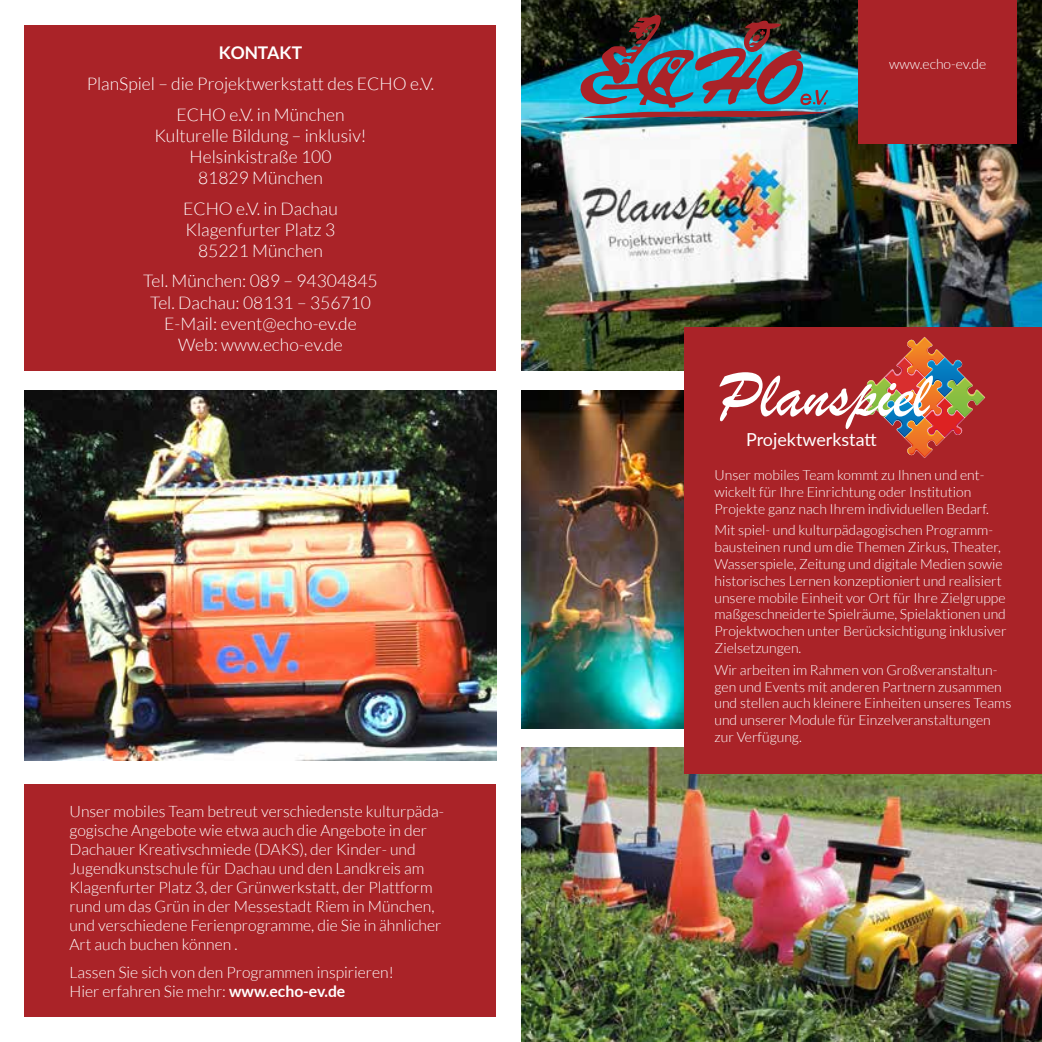
<style>
.page{position:relative;width:1042px;height:1042px;background:#fff}
.page>*{position:absolute;margin:0;border:0;box-sizing:border-box;transform-origin:0 0}
.t1{font:17.85px "Lato";color:#fff}
.t2{font:300 17.5px/21px "Lato";color:#fff;text-align:center}
.t3{font:700 17.5px "Lato";color:#fff}
.t4{font:300 15.75px/18.9px "Lato";color:#fff}
.t5{font:300 14px/16.8px "Lato";color:#fff}
.s1{font-weight:700}
</style>
<div class="page">
<img style="left:521px;top:390px;width:164px;height:338px">
<img style="left:521px;top:0;width:521px;height:370px">
<img style="left:521px;top:748px;width:521px;height:294px">
<div style="left:858px;top:0;width:159px;height:144px;background:#aa2328"></div>
<img style="left:580px;top:15px;width:249px;height:103px">
<div style="left:685px;top:327px;width:357px;height:446px;background:#aa2328"></div>
<svg style="left:719px;top:337px;width:266px;height:121px"></svg>
<div style="left:25px;top:25px;width:471px;height:345px;background:#aa2328"></div>
<div style="left:25px;top:785px;width:471px;height:232px;background:#aa2328"></div>
<img style="left:25px;top:390px;width:471px;height:370px">
<p class="t3" style="left:219px;top:42px;width:85px">KONTAKT</p>
<p class="t2" style="left:87px;top:69px;width:349px;line-height:31px">PlanSpiel – die Projektwerkstatt des ECHO e.V.<br>ECHO e.V. in München</p>
<p class="t2" style="left:154px;top:126px;width:214px">Kulturelle Bildung – inklusiv!<br>Helsinkistraße 100<br>81829 München</p>
<p class="t2" style="left:183px;top:199px;width:156px">ECHO e.V. in Dachau<br>Klagenfurter Platz 3<br>85221 München</p>
<p class="t2" style="left:143px;top:272px;width:236px">Tel. München: 089 – 94304845<br>Tel. Dachau: 08131 – 356710<br>E-Mail: event@echo-ev.de<br>Web: www.echo-ev.de</p>
<p class="t4" style="left:69px;top:803px;width:376px">Unser mobiles Team betreut verschiedenste kulturpäda&shy;gogische Angebote wie etwa auch die Angebote in der Dachauer Kreativschmiede (DAKS), der Kinder- und Jugendkunstschule für Dachau und den Landkreis am Klagenfurter Platz 3, der Grünwerkstatt, der Plattform rund um das Grün in der Messestadt Riem in München, und verschiedene Ferienprogramme, die Sie in ähnlicher Art auch buchen können .</p>
<p class="t4" style="left:69px;top:964px;width:326px">Lassen Sie sich von den Programmen inspirieren!<br>Hier erfahren Sie mehr: <span class="s1">www.echo-ev.de</span></p>
<p class="t5" style="left:889px;top:57px;width:99px">www.echo-ev.de</p>
<p class="t1" style="left:746px;top:426px;width:132px">Projektwerkstatt</p>
<p class="t5" style="left:714px;top:467px;width:276px">Unser mobiles Team kommt zu Ihnen und ent&shy;wickelt für Ihre Einrichtung oder Institution<br>Projekte ganz nach Ihrem individuellen Bedarf.</p>
<p class="t5" style="left:714px;top:523px;width:294px">Mit spiel- und kulturpädagogischen Programm&shy;bausteinen rund um die Themen Zirkus, Theater, Wasserspiele, Zeitung und digitale Medien sowie historisches Lernen konzeptioniert und realisiert unsere mobile Einheit vor Ort für Ihre Zielgruppe maßgeschneiderte Spielräume, Spielaktionen und Projektwochen unter Berücksichtigung inklusiver Zielsetzungen.</p>
<p class="t5" style="left:714px;top:662px;width:298px">Wir arbeiten im Rahmen von Großveranstaltun&shy;gen und Events mit anderen Partnern zusammen und stellen auch kleinere Einheiten unseres Teams und unserer Module für Einzelveranstaltungen zur Verfügung.</p>
</div>
